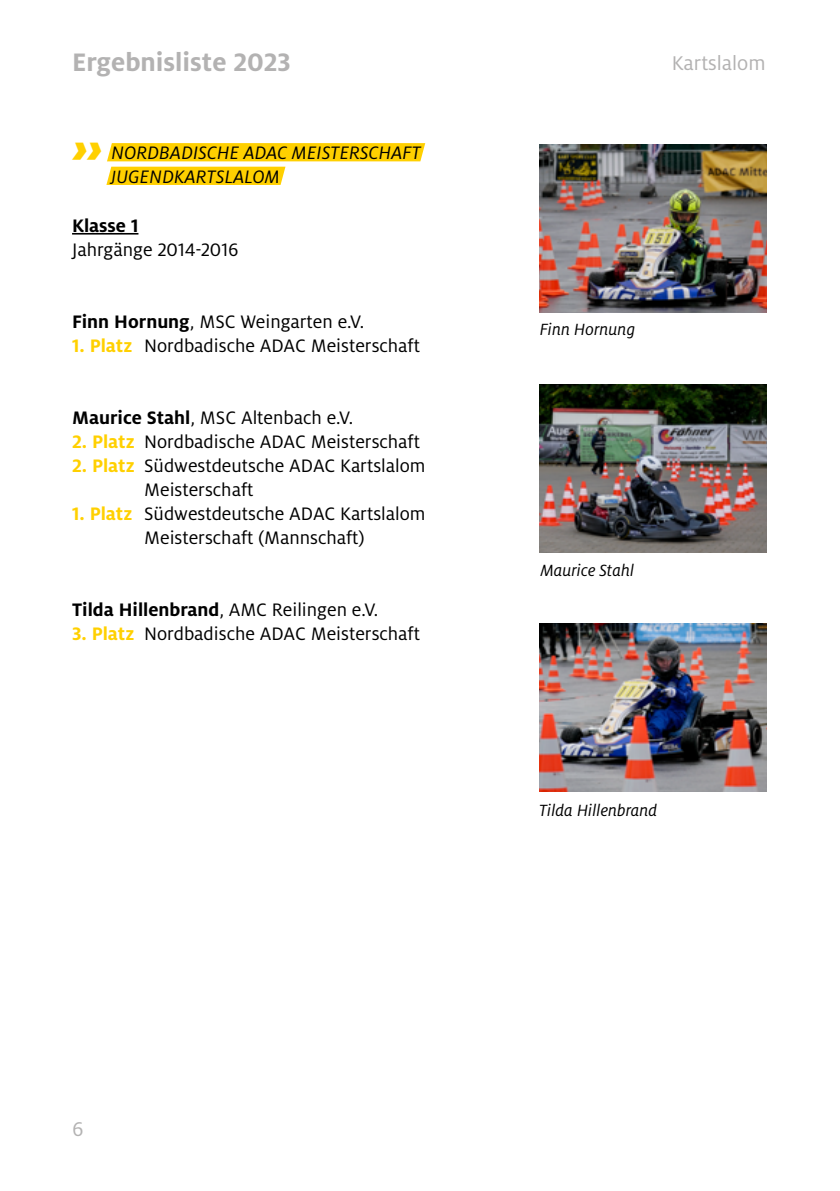
<style>
.page{position:relative;width:840px;height:1191px;background:#fff}
.page>*{position:absolute;margin:0;border:0;box-sizing:border-box;transform-origin:0 0}
.t1{font:700 28px "Milo ADAC";color:#b3b2b2}
.t2{font:22px "Milo ADAC";color:#b3b2b2}
.t3{font:20px/24px "Milo ADAC";color:#000}
.t4{font:italic 20px/24px "Milo ADAC";letter-spacing:.01em;color:#000}
.t5{font:700 20px "Milo ADAC";color:#000}
.t6{font:italic 18px "Milo ADAC";color:#000}
.s1{font-weight:900;font-size:44px;color:#ffd000}
.s2{font-weight:700}
.s3{font-weight:700;color:#ffd000}
</style>
<div class="page">
<svg style="left:107px;top:143px;width:318px;height:18px;background:#ffd005"></svg>
<svg style="left:106px;top:167px;width:179px;height:18px;background:#ffd107"></svg>
<hr style="left:72px;top:233px;width:66px;height:1px;background:#000">
<img style="left:539px;top:384px;width:227px;height:168px">
<img style="left:539px;top:624px;width:227px;height:168px">
<img style="left:539px;top:145px;width:227px;height:168px">
<h1 class="t1" style="left:72px;top:47px;width:220px">Ergebnisliste 2023</h1>
<p class="t2" style="left:671px;top:51px;width:95px">Kartslalom</p>
<p class="t4" style="left:111px;top:141px;width:311px;text-indent:-38px"><span class="s1">››</span> NORDBADISCHE ADAC MEISTERSCHAFT jUGENDKARTSLALOM</p>
<p class="t5" style="left:72px;top:214px;width:68px">Klasse 1</p>
<p class="t3" style="left:72px;top:238px;width:168px">Jahrgänge 2014-2016</p>
<p class="t3" style="left:72px;top:310px;width:293px"><span class="s2">Finn Hornung</span>, MSC Weingarten e.V.</p>
<p class="t3" style="left:72px;top:334px;width:349px"><span class="s3">1. Platz</span> Nordbadische ADAC Meisterschaft</p>
<p class="t3" style="left:72px;top:406px;width:282px"><span class="s2">Maurice Stahl</span>, MSC Altenbach e.V.</p>
<p class="t3" style="left:72px;top:430px;width:349px"><span class="s3">2. Platz</span> Nordbadische ADAC Meisterschaft</p>
<p class="t3" style="left:144px;top:454px;width:282px;text-indent:-72px"><span class="s3">2. Platz</span> Südwestdeutsche ADAC Kartslalom<br>Meisterschaft</p>
<p class="t3" style="left:72px;top:502px;width:354px;text-align:center"><span class="s3">1. Platz</span> Südwestdeutsche ADAC Kartslalom<br>Meisterschaft (Mannschaft)</p>
<p class="t3" style="left:72px;top:598px;width:307px"><span class="s2">Tilda Hillenbrand</span>, AMC Reilingen e.V.</p>
<p class="t3" style="left:72px;top:622px;width:349px"><span class="s3">3. Platz</span> Nordbadische ADAC Meisterschaft</p>
<p class="t6" style="left:539px;top:319px;width:97px">Finn Hornung</p>
<p class="t6" style="left:540px;top:560px;width:95px">Maurice Stahl</p>
<p class="t6" style="left:539px;top:800px;width:120px">Tilda Hillenbrand</p>
<p class="t2" style="left:72px;top:1117px;width:13px">6</p>
</div>
